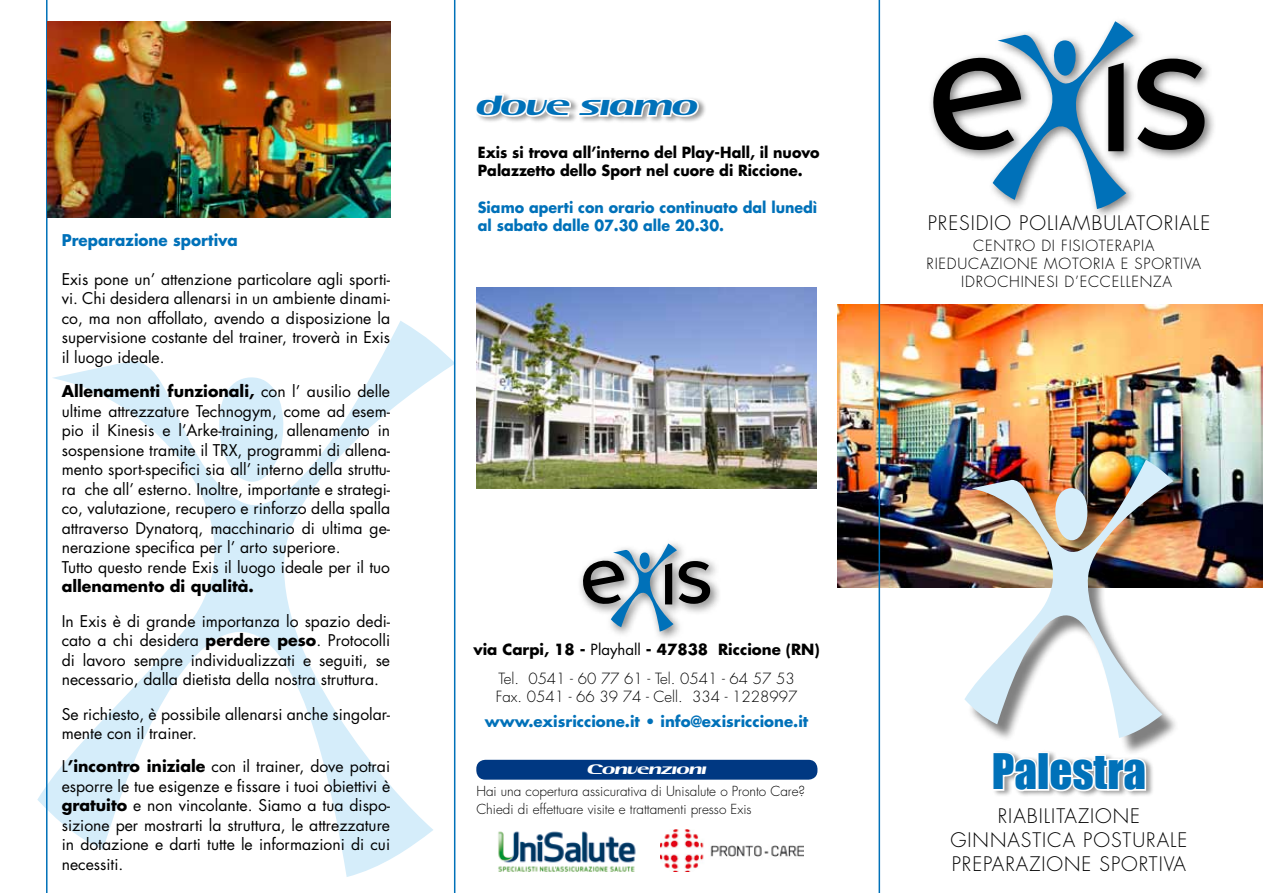
<style>
.page{position:relative;width:1263px;height:893px;background:#fff}
.page>*{position:absolute;margin:0;border:0;box-sizing:border-box;transform-origin:0 0}
.t1{font:45px "Impact";color:#0071b9}
.t2{font:24px "Koolhoven One Zero One";color:#0071b9}
.t3{font:300 19.5px/24px "Futura";letter-spacing:.05em;color:#000;text-align:center}
.t4{font:15.75px/19.5px "Futura";color:#000;text-align:justify}
.t5{font:700 15.75px "Futura";color:#000}
.t6{font:700 15.75px "Futura";color:#0071b9;scale:.96 1}
.t7{font:300 15px/29.1px "Futura";color:#000;text-align:center}
.t8{font:700 15px/18px "Futura";color:#000;scale:.95 1}
.t9{font:300 15px/18px "Futura";letter-spacing:.05em;color:#000;text-align:center}
.t10{font:700 15px/18px "Futura";color:#0071b9;scale:.95 1}
.t11{font:700 15px "Futura";color:#0071b9}
.t12{font:300 13.5px/18px "Futura";color:#000}
.t13{font:12px "Koolhoven One Zero One";color:#fff}
.s1{font-weight:700}
.s2{font-weight:400}
</style>
<div class="page">
<img style="left:838px;top:304px;width:425px;height:283px">
<svg style="left:37px;top:321px;width:417px;height:556px"></svg>
<svg style="left:202px;top:375px;width:96px;height:108px"></svg>
<hr style="left:878px;top:0;width:2px;height:893px;background:#0071b9">
<hr style="left:46px;top:0;width:2px;height:893px;background:#0071b9">
<hr style="left:454px;top:0;width:1px;height:893px;background:#0071b9">
<div style="left:967px;top:462px;width:223px;height:293px;background:#000;opacity:.5"></div>
<img style="left:964px;top:460px;width:209px;height:278px">
<svg style="left:1047px;top:487px;width:48px;height:54px;background:#bbb1a4"></svg>
<div style="left:476px;top:760px;width:341px;height:20px;background:#003882;border-radius:9px"></div>
<img style="left:493px;top:831px;width:148px;height:40px">
<img style="left:660px;top:829px;width:143px;height:43px">
<div style="left:992px;top:750px;width:162px;height:48px;background:#000;opacity:.4"></div>
<svg style="left:991px;top:750px;width:47px;height:43px"></svg>
<div style="left:1037px;top:752px;width:12px;height:39px;border:3px solid #fff"></div>
<svg style="left:1047px;top:753px;width:100px;height:40px"></svg>
<div style="left:927px;top:15px;width:289px;height:204px;background:#000;opacity:.54"></div>
<svg style="left:929px;top:21px;width:275px;height:188px"></svg>
<div style="left:576px;top:537px;width:145px;height:104px;background:#000;opacity:.54"></div>
<svg style="left:581px;top:543px;width:129px;height:89px"></svg>
<img style="left:48px;top:21px;width:342px;height:197px">
<div style="left:475px;top:92px;width:233px;height:31px;background:#000;opacity:.4"></div>
<svg style="left:475px;top:92px;width:226px;height:31px"></svg>
<img style="left:476px;top:287px;width:340px;height:202px">
<p class="t6" style="left:62px;top:229px;width:185px">Preparazione sportiva</p>
<p class="t4" style="left:62px;top:269px;width:330px">Exis pone un’ attenzione particolare agli sporti&shy;vi. Chi desidera allenarsi in un ambiente dinami&shy;co, ma non affollato, avendo a disposizione la supervisione costante del trainer, troverà in Exis il luogo ideale.</p>
<p class="t4" style="left:62px;top:382px;width:330px;text-align:left"><span class="s1">Allenamenti funzionali,</span> con l’ ausilio delle ultime attrezzature Technogym, come ad esem&shy;pio il Kinesis e l’Arke-training, allenamento in sospensione tramite il TRX, programmi di allena&shy;mento sport-specifici sia all’ interno della struttu&shy;ra che all’ esterno. Inoltre, importante e strategi&shy;co, valutazione, recupero e rinforzo della spalla attraverso Dynatorq, macchinario di ultima ge&shy;nerazione specifica per l’ arto superiore.<br>Tutto questo rende Exis il luogo ideale per il tuo</p>
<p class="t5" style="left:62px;top:575px;width:194px">allenamento di qualità.</p>
<p class="t4" style="left:62px;top:611px;width:330px">In Exis è di grande importanza lo spazio dedi&shy;cato a chi desidera <span class="s1">perdere peso</span>. Protocolli di lavoro sempre individualizzati e seguiti, se necessario, dalla dietista della nostra struttura.</p>
<p class="t4" style="left:62px;top:704px;width:330px">Se richiesto, è possibile allenarsi anche singolar&shy;mente con il trainer.</p>
<p class="t4" style="left:62px;top:757px;width:330px">L<span class="s1">’incontro iniziale</span> con il trainer, dove potrai esporre le tue esigenze e fissare i tuoi obiettivi è <span class="s1">gratuito</span> e non vincolante. Siamo a tua dispo&shy;sizione per mostrarti la struttura, le attrezzature in dotazione e darti tutte le informazioni di cui necessiti.</p>
<h2 class="t2" style="left:477px;top:95px;width:222px">dove siamo</h2>
<p class="t8" style="left:478px;top:143px;width:361px">Exis si trova all’interno del Play-Hall, il nuovo<br>Palazzetto dello Sport nel cuore di Riccione.</p>
<p class="t10" style="left:478px;top:197px;width:359px">Siamo aperti con orario continuato dal lunedì al sabato dalle 07.30 alle 20.30.</p>
<p class="t7" style="left:473px;top:635px;width:348px"><span class="s1">via Carpi, 18 -</span> <span class="s2">Playhall</span> <span class="s1">- 47838 Riccione (RN)<br></span>Tel. 0541 - 60 77 61 - Tel. 0541 - 64 57 53</p>
<p class="t7" style="left:496px;top:682px;width:303px">Fax. 0541 - 66 39 74 - Cell. 334 - 1228997</p>
<p class="t11" style="left:485px;top:711px;width:325px">www.exisriccione.it • info@exisriccione.it</p>
<p class="t13" style="left:587px;top:764px;width:120px">Convenzioni</p>
<p class="t12" style="left:476px;top:782px;width:330px">Hai una copertura assicurativa di Unisalute o Pronto Care?<br>Chiedi di effettuare visite e trattamenti presso Exis</p>
<p class="t3" style="left:928px;top:211px;width:284px">PRESIDIO POLIAMBULATORIALE</p>
<p class="t9" style="left:927px;top:237px;width:276px">CENTRO DI FISIOTERAPIA<br>RIEDUCAZIONE MOTORIA E SPORTIVA<br>IDROCHINESI D’ECCELLENZA</p>
<h1 class="t1" style="left:992px;top:737px;width:156px">Palestra</h1>
<p class="t3" style="left:950px;top:804px;width:238px">RIABILITAZIONE<br>GINNASTICA POSTURALE<br>PREPARAZIONE SPORTIVA</p>
</div>
